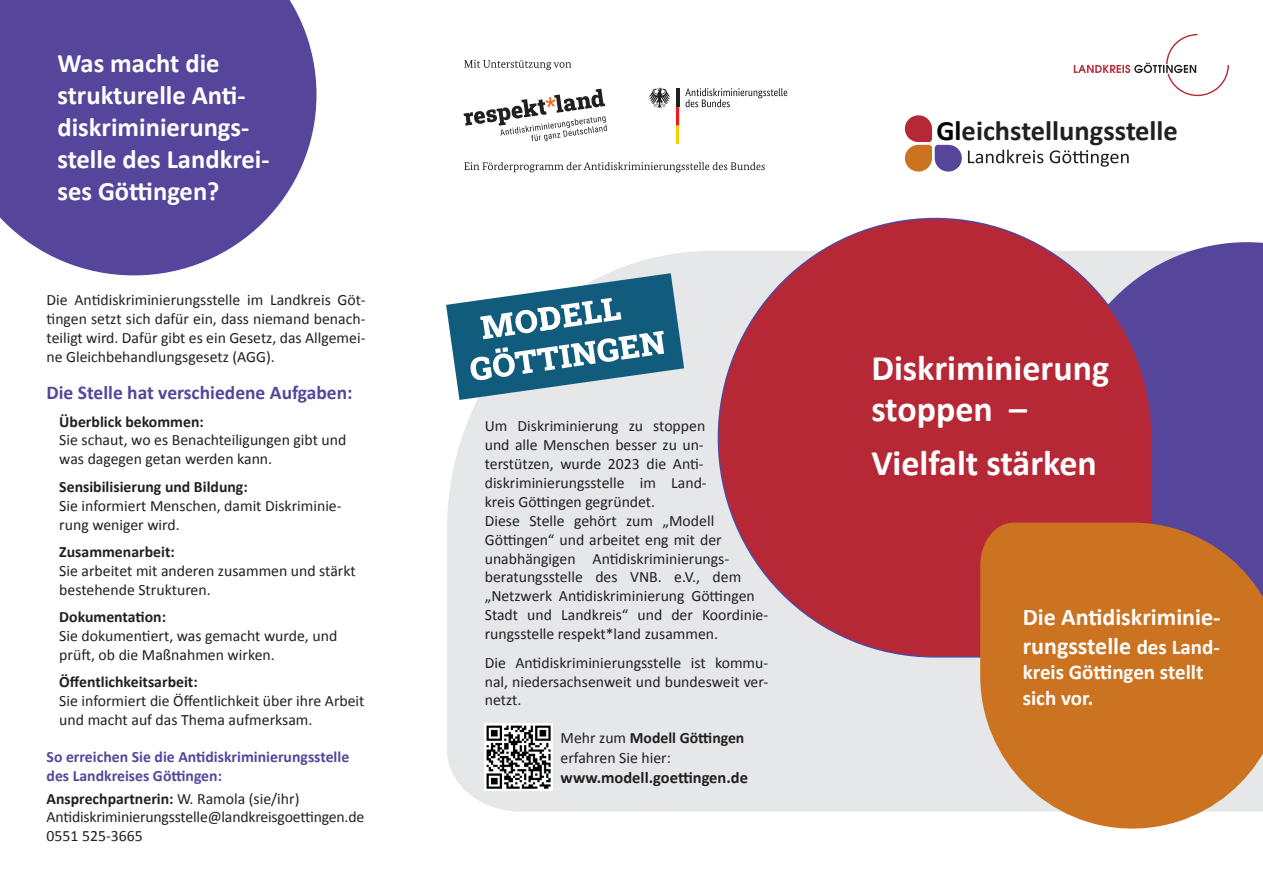
<style>
.page{position:relative;width:1263px;height:893px;background:#fff}
.page>*{position:absolute;margin:0;border:0;box-sizing:border-box;transform-origin:0 0}
.t1{font:700 36px/40.5px "Calibri";color:#fff}
.t2{font:700 28.05px "Calibri";color:#231f20}
.t3{font:700 26.55px/32px "Calibri";color:#fff}
.t4{font:700 24px/28.8px "Calibri";color:#fff}
.t5{font:700 21px/25.2px "Calibri";color:#fff}
.t6{font:700 19.5px "Calibri";color:#55469c}
.t7{font:700 16.5px "Calibri";color:#231f20}
.t8{font:15.75px/18.9px "Calibri";color:#231f20}
.t9{font:700 15.75px "Calibri";color:#231f20}
.t10{font:700 15.75px/18.9px "Calibri";color:#55469c}
.s1{font-weight:700}
.s2{color:#000001}
.s3{font-size:21px}
</style>
<div class="page">
<div style="left:447px;top:251px;width:533px;height:561px;background:#e6e7e9"></div>
<div style="left:1153px;top:242px;width:110px;height:281px;background:#55469c"></div>
<svg style="left:0;top:0;width:317px;height:276px;background:#695ca7"></svg>
<svg style="left:717px;top:217px;width:436px;height:441px;background:#bd4a59"></svg>
<svg style="left:980px;top:523px;width:283px;height:306px;background:#ca7d38"></svg>
<svg style="left:905px;top:115px;width:57px;height:57px"></svg>
<svg style="left:968px;top:150px;width:75px;height:13px"></svg>
<svg style="left:1050px;top:150px;width:79px;height:17px"></svg>
<svg style="left:1074px;top:34px;width:155px;height:62px"></svg>
<svg style="left:510px;top:687px;width:14px;height:7px"></svg>
<img style="left:485px;top:724px;width:67px;height:67px">
<svg style="left:464px;top:162px;width:301px;height:10px"></svg>
<svg style="left:464px;top:89px;width:143px;height:52px"></svg>
<svg style="left:685px;top:88px;width:102px;height:19px"></svg>
<svg style="left:676px;top:107px;width:3px;height:37px"></svg>
<svg style="left:649px;top:88px;width:21px;height:20px"></svg>
<hr style="left:676px;top:89px;width:3px;height:18px;background:#231f20">
<svg style="left:464px;top:60px;width:107px;height:10px"></svg>
<svg style="left:446px;top:273px;width:238px;height:127px"></svg>
<h3 class="t3" style="left:57px;top:47px;width:214px">Was macht die strukturelle Anti&shy;diskriminierungs&shy;stelle des Landkrei&shy;ses Göttingen?</h3>
<p class="t8" style="left:47px;top:289px;width:320px;text-align:justify">Die Antidiskriminierungsstelle im Landkreis Göt&shy;tingen setzt sich dafür ein, dass niemand benach&shy;teiligt wird. Dafür gibt es ein Gesetz, das Allgemei&shy;ne Gleichbehandlungsgesetz (AGG).</p>
<p class="t6" style="left:47px;top:379px;width:308px">Die Stelle hat verschiedene Aufgaben:</p>
<p class="t9" style="left:59px;top:410px;width:146px">Überblick bekommen:</p>
<p class="t8" style="left:59px;top:430px;width:289px">Sie schaut, wo es Benachteiligungen gibt und was dagegen getan werden kann.</p>
<p class="t9" style="left:59px;top:475px;width:190px">Sensibilisierung und Bildung:</p>
<p class="t8" style="left:59px;top:495px;width:284px">Sie informiert Menschen, damit Diskriminie&shy;rung weniger wird.</p>
<p class="t9" style="left:59px;top:541px;width:117px">Zusammenarbeit:</p>
<p class="t8" style="left:59px;top:560px;width:298px">Sie arbeitet mit anderen zusammen und stärkt bestehende Strukturen.</p>
<p class="t9" style="left:59px;top:606px;width:108px">Dokumentation:</p>
<p class="t8" style="left:59px;top:626px;width:279px">Sie dokumentiert, was gemacht wurde, und prüft, ob die Maßnahmen wirken.</p>
<p class="t9" style="left:59px;top:671px;width:140px">Öffentlichkeitsarbeit:</p>
<p class="t8" style="left:59px;top:691px;width:307px">Sie informiert die Öffentlichkeit über ihre Arbeit und macht auf das Thema aufmerksam.</p>
<p class="t10" style="left:47px;top:747px;width:304px">So erreichen Sie die Antidiskriminierungsstelle des Landkreises Göttingen:</p>
<p class="t8" style="left:47px;top:788px;width:319px"><span class="s1">Ansprechpartnerin:</span> W. Ramola (sie/ihr)<br>Antidiskriminierungsstelle@landkreisgoettingen.de<br>0551 525-3665</p>
<p class="t8" style="left:485px;top:416px;width:285px">Um Diskriminierung zu stoppen<br>und alle Menschen besser zu un&shy;terstützen, wurde 2023 die Anti&shy;diskriminierungsstelle im Land-<br>kreis Göttingen gegründet.<br>Diese Stelle gehört zum „Modell Göttingen“ und arbeitet eng mit der unabhängigen Antidiskriminierungs&shy;beratungsstelle des VNB. e.V., dem „Netzwerk Antidiskriminierung Göttingen Stadt und Landkreis“ und der Koordinie&shy;rungsstelle respekt*land zusammen.</p>
<p class="t8" style="left:485px;top:652px;width:285px;text-align:justify">Die Antidiskriminierungsstelle ist kommu&shy;nal, niedersachsenweit und bundesweit ver&shy;netzt.</p>
<p class="t8" style="left:561px;top:727px;width:185px;line-height:19.8px">Mehr zum <span class="s1">Modell Göttingen </span>erfahren Sie hier:</p>
<p class="t7" style="left:561px;top:766px;width:189px">www.modell.goettingen.de</p>
<h2 class="t2" style="left:936px;top:111px;width:243px"><span class="s2">Gl</span>eichstellungsstelle</h2>
<h1 class="t1" style="left:871px;top:347px;width:239px">Diskriminierung stoppen –</h1>
<h1 class="t1" style="left:871px;top:441px;width:227px">Vielfalt stärken</h1>
<h3 class="t4" style="left:1023px;top:602px;width:199px">Die Antidiskriminie&shy;rungsstelle <span class="s3">des Land-</span></h3>
<h3 class="t5" style="left:1023px;top:659px;width:182px">kreis Göttingen stellt sich vor.</h3>
</div>
